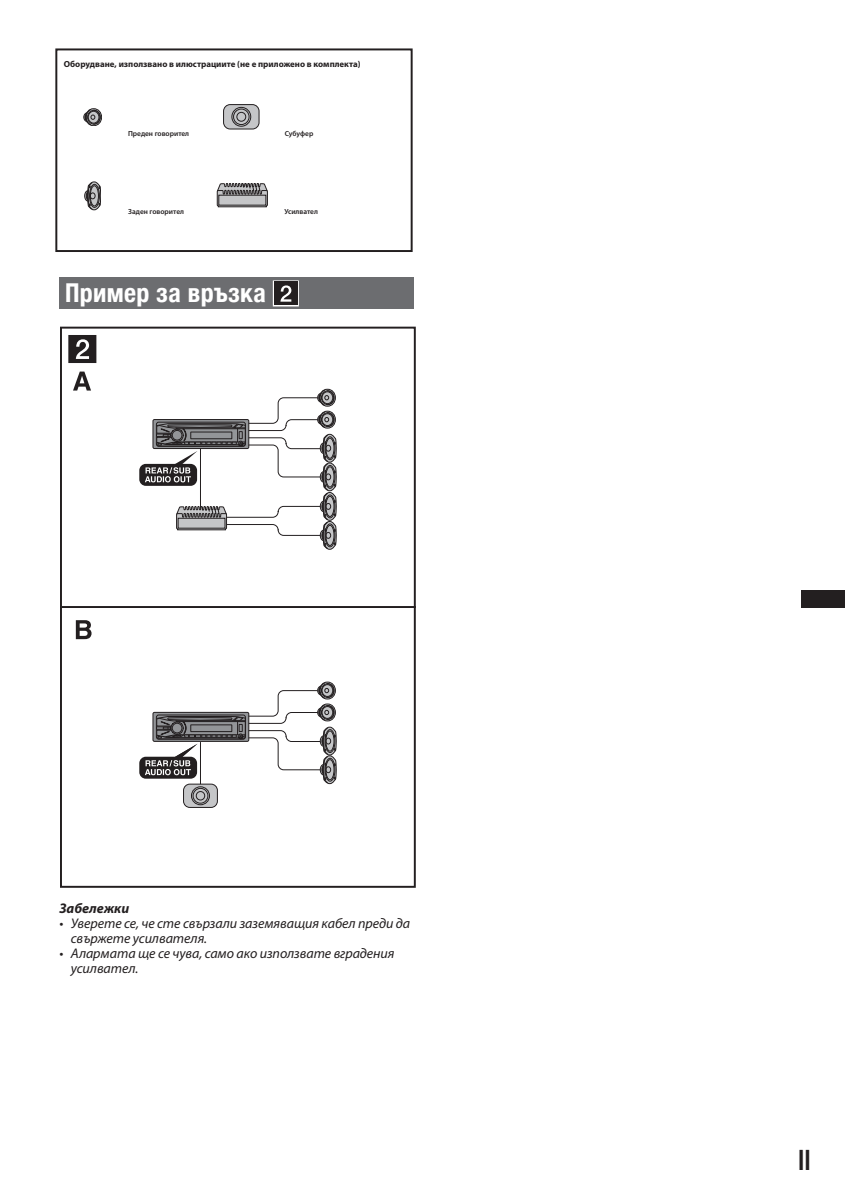
<style>
.page{position:relative;width:845px;height:1196px;background:#fff}
.page>*{position:absolute;margin:0;border:0;box-sizing:border-box;transform-origin:0 0}
.t1{font:700 28px "Arial";color:#231f20;scale:.8 1}
.t2{font:700 condensed 26px "Helvetica Neue";letter-spacing:.01em;color:#fff}
.t3{font:italic 14px/15px "Myriad Pro";letter-spacing:-.005em;color:#231f20}
.t4{font:italic 700 14px "Myriad Pro";letter-spacing:.005em;color:#231f20}
.t5{font:700 8.8px "Myriad Pro";color:#231f20}
.t6{font:600 7.4px "Myriad Pro";color:#231f20}
</style>
<div class="page">
<div style="left:801px;top:590px;width:43px;height:17px;background:#231f20"></div>
<div style="left:55px;top:48px;width:357px;height:204px;border:2px solid #231f20"></div>
<svg style="left:217px;top:183px;width:51px;height:24px"></svg>
<div style="left:85px;top:108px;width:17px;height:18px;border:1px solid #231f20;border-radius:8px"></div>
<svg style="left:83px;top:109px;width:18px;height:16px"></svg>
<svg style="left:84px;top:182px;width:17px;height:28px"></svg>
<svg style="left:223px;top:105px;width:36px;height:24px"></svg>
<div style="left:223px;top:104px;width:36px;height:25px;border:1px solid #231f20;border-radius:7px"></div>
<div style="left:232px;top:107px;width:19px;height:19px;border:1px solid #231f20;border-radius:50%"></div>
<div style="left:233px;top:109px;width:16px;height:16px;border:1px solid #231f20;border-radius:50%"></div>
<div style="left:237px;top:112px;width:9px;height:9px;border:1px solid #231f20;border-radius:50%"></div>
<div style="left:59px;top:277px;width:355px;height:31px;background:#6c6d70"></div>
<div style="left:273px;top:280px;width:26px;height:26px;border:3px solid #fff"></div>
<div style="left:274px;top:282px;width:23px;height:23px;background:#231f20"></div>
<svg style="left:280px;top:285px;width:11px;height:17px"></svg>
<div style="left:319px;top:389px;width:16px;height:17px;border:1px solid #231f20;border-radius:8px"></div>
<div style="left:139px;top:464px;width:58px;height:22px;background:#231f20;border-radius:7px"></div>
<svg style="left:145px;top:390px;width:192px;height:160px"></svg>
<svg style="left:183px;top:784px;width:34px;height:23px"></svg>
<div style="left:183px;top:784px;width:35px;height:24px;border:1px solid #231f20;border-radius:6px"></div>
<div style="left:191px;top:786px;width:19px;height:19px;border:1px solid #231f20;border-radius:50%"></div>
<div style="left:193px;top:788px;width:15px;height:15px;border:1px solid #231f20;border-radius:50%"></div>
<div style="left:196px;top:791px;width:9px;height:9px;border:1px solid #231f20;border-radius:50%"></div>
<div style="left:319px;top:682px;width:16px;height:17px;border:1px solid #231f20;border-radius:8px"></div>
<div style="left:139px;top:757px;width:58px;height:22px;background:#231f20;border-radius:7px"></div>
<svg style="left:145px;top:683px;width:192px;height:101px"></svg>
<div style="left:60px;top:327px;width:356px;height:561px;border:2px solid #231f20"></div>
<svg style="left:73px;top:372px;width:18px;height:19px"></svg>
<svg style="left:68px;top:335px;width:28px;height:28px"></svg>
<hr style="left:62px;top:606px;width:354px;height:2px;background:#231f20">
<svg style="left:76px;top:620px;width:15px;height:19px"></svg>
<p class="t5" style="left:64px;top:60px;width:298px">Оборудване, използвано в илюстрациите (не е приложено в комплекта)</p>
<p class="t6" style="left:128px;top:130px;width:63px">Преден говорител</p>
<p class="t6" style="left:285px;top:131px;width:30px">Субуфер</p>
<p class="t6" style="left:128px;top:209px;width:57px">Заден говорител</p>
<p class="t6" style="left:284px;top:209px;width:35px">Усилвател</p>
<h2 class="t2" style="left:65px;top:277px;width:202px">Пример за връзка</h2>
<p class="t4" style="left:59px;top:902px;width:71px">Забележки</p>
<p class="t3" style="left:71px;top:916px;width:341px;text-indent:-11px">• Уверете се, че сте свързали заземяващия кабел преди да свържете усилвателя.</p>
<p class="t3" style="left:71px;top:946px;width:325px;text-indent:-11px">• Алармата ще се чува, само ако използвате вградения усилвател.</p>
<h1 class="t1" style="left:798px;top:1144px;width:17px">II</h1>
</div>
